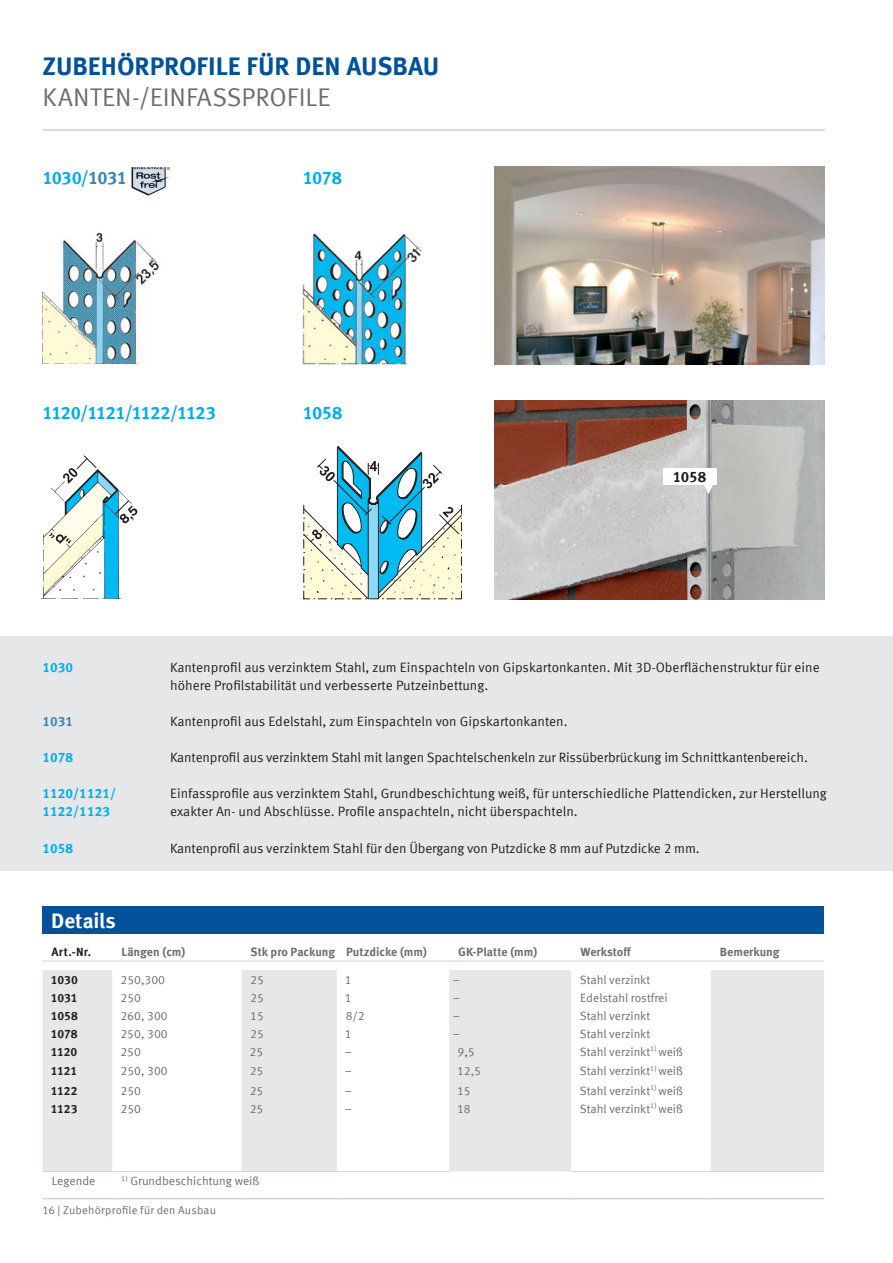
<style>
.page{position:relative;width:893px;height:1263px;background:#fff}
.page>*{position:absolute;margin:0;border:0;box-sizing:border-box;transform-origin:0 0}
.t1{font:700 25.5px "Meta Offc Pro";color:#01519b}
.t2{font:25.5px "Meta Offc Pro Norm";letter-spacing:-.005em;color:#6c6d70}
.t3{font:700 21px "Meta Offc Pro";color:#fff}
.t4{font:700 18px "Meta Offc Pro";letter-spacing:-.035em;color:#00aeef}
.t5{font:700 15px "Meta Offc Pro";color:#231f20}
.t6{font:13.5px/18.1px "Meta Offc Pro Norm";letter-spacing:-.005em;color:#231f20}
.t7{font:700 13.5px "Meta Offc Pro";color:#00aeef}
.t8{font:700 13.5px "Meta Offc Pro";color:#3985bb}
.t9{font:12px "Meta Offc Pro Norm";color:#6c6d70}
.t10{font:700 12px "Meta Offc Pro";color:#6c6d70}
.t11{font:700 12px "Meta Offc Pro";letter-spacing:-.01em;color:#231f20}
.t12{font:11.25px "Meta Offc Pro Norm";letter-spacing:.015em;color:#6c6d70}
.s1{color:#3985bb}
</style>
<div class="page">
<img style="left:43px;top:232px;width:116px;height:132px">
<img style="left:495px;top:166px;width:330px;height:199px">
<img style="left:302px;top:233px;width:119px;height:131px">
<svg style="left:41px;top:455px;width:96px;height:144px"></svg>
<svg style="left:303px;top:446px;width:159px;height:154px"></svg>
<img style="left:495px;top:401px;width:330px;height:199px">
<hr style="left:43px;top:129px;width:782px;height:2px;background:#d1d2d4">
<div style="left:0;top:636px;width:893px;height:235px;background:#e6e7e9"></div>
<div style="left:43px;top:907px;width:781px;height:27px;background:#01519b"></div>
<svg style="left:43px;top:970px;width:528px;height:201px;fill:#e6e7e9"></svg>
<div style="left:711px;top:970px;width:113px;height:201px;background:#e6e7e9"></div>
<hr style="left:43px;top:1198px;width:69px;height:1px;background:#d1d2d4">
<hr style="left:112px;top:1198px;width:130px;height:1px;background:#d1d2d4">
<hr style="left:242px;top:1198px;width:95px;height:1px;background:#d1d2d4">
<hr style="left:337px;top:1198px;width:112px;height:1px;background:#d1d2d4">
<hr style="left:449px;top:1198px;width:122px;height:1px;background:#d1d2d4">
<hr style="left:571px;top:1198px;width:140px;height:1px;background:#d1d2d4">
<hr style="left:711px;top:1198px;width:113px;height:1px;background:#d1d2d4">
<hr style="left:43px;top:961px;width:69px;height:1px;background:#d1d2d4">
<hr style="left:112px;top:961px;width:130px;height:1px;background:#d1d2d4">
<hr style="left:242px;top:961px;width:95px;height:1px;background:#d1d2d4">
<hr style="left:337px;top:961px;width:112px;height:1px;background:#d1d2d4">
<hr style="left:449px;top:961px;width:122px;height:1px;background:#d1d2d4">
<hr style="left:571px;top:961px;width:140px;height:1px;background:#d1d2d4">
<hr style="left:711px;top:961px;width:113px;height:1px;background:#d1d2d4">
<hr style="left:43px;top:1171px;width:69px;height:1px;background:#d1d2d4">
<hr style="left:112px;top:1171px;width:130px;height:1px;background:#d1d2d4">
<hr style="left:242px;top:1171px;width:95px;height:1px;background:#d1d2d4">
<hr style="left:337px;top:1171px;width:112px;height:1px;background:#d1d2d4">
<hr style="left:571px;top:1171px;width:140px;height:1px;background:#d1d2d4">
<hr style="left:711px;top:1171px;width:113px;height:1px;background:#d1d2d4">
<svg style="left:131px;top:167px;width:39px;height:29px"></svg>
<div style="left:663px;top:468px;width:53px;height:17px;background:#fff"></div>
<svg style="left:704px;top:485px;width:9px;height:9px"></svg>
<h1 class="t1" style="left:43px;top:47px;width:398px">ZUBEHÖRPROFILE FÜR DEN AUSBAU</h1>
<h1 class="t2" style="left:43px;top:78px;width:290px">KANTEN-/EINFASSPROFILE</h1>
<h3 class="t4" style="left:43px;top:164px;width:86px">1030/<span class="s1">1031</span></h3>
<h3 class="t4" style="left:43px;top:398px;width:175px">1120/1121/1122/1123</h3>
<h3 class="t4" style="left:303px;top:164px;width:41px">1078</h3>
<h3 class="t4" style="left:303px;top:398px;width:41px">1058</h3>
<p class="t5" style="left:673px;top:465px;width:35px">1058</p>
<p class="t7" style="left:43px;top:657px;width:32px">1030</p>
<p class="t6" style="left:170px;top:657px;width:651px">Kantenprofil aus verzinktem Stahl, zum Einspachteln von Gipskartonkanten. Mit 3D-Oberflächenstruktur für eine höhere Profilstabilität und verbesserte Putzeinbettung.</p>
<p class="t8" style="left:43px;top:711px;width:32px">1031</p>
<p class="t6" style="left:170px;top:711px;width:399px">Kantenprofil aus Edelstahl, zum Einspachteln von Gipskartonkanten.</p>
<p class="t7" style="left:43px;top:747px;width:32px">1078</p>
<p class="t6" style="left:170px;top:748px;width:639px">Kantenprofil aus verzinktem Stahl mit langen Spachtelschenkeln zur Rissüberbrückung im Schnittkantenbereich.</p>
<p class="t7" style="left:43px;top:783px;width:75px">1120/1121/</p>
<p class="t6" style="left:170px;top:784px;width:658px">Einfassprofile aus verzinktem Stahl, Grundbeschichtung weiß, für unterschiedliche Plattendicken, zur Herstellung</p>
<p class="t7" style="left:43px;top:801px;width:69px">1122/1123</p>
<p class="t6" style="left:170px;top:802px;width:409px">exakter An- und Abschlüsse. Profile anspachteln, nicht überspachteln.</p>
<p class="t7" style="left:43px;top:837px;width:32px">1058</p>
<p class="t6" style="left:170px;top:838px;width:531px">Kantenprofil aus verzinktem Stahl für den Übergang von Putzdicke 8 mm auf Putzdicke 2 mm.</p>
<h2 class="t3" style="left:51px;top:905px;width:66px">Details</h2>
<p class="t11" style="left:52px;top:943px;width:41px">Art.-Nr.</p>
<p class="t10" style="left:122px;top:943px;width:65px">Längen (cm)</p>
<p class="t10" style="left:251px;top:943px;width:178px">Stk pro Packung Putzdicke (mm)</p>
<p class="t10" style="left:458px;top:943px;width:81px">GK-Platte (mm)</p>
<p class="t10" style="left:580px;top:943px;width:52px">Werkstoff</p>
<p class="t10" style="left:720px;top:943px;width:61px">Bemerkung</p>
<p class="t11" style="left:51px;top:970px;width:28px">1030</p>
<p class="t9" style="left:120px;top:970px;width:46px">250,300</p>
<p class="t9" style="left:250px;top:970px;width:15px">25</p>
<p class="t9" style="left:345px;top:970px;width:8px">1</p>
<p class="t9" style="left:453px;top:970px;width:9px">–</p>
<p class="t9" style="left:580px;top:970px;width:72px">Stahl verzinkt</p>
<p class="t11" style="left:51px;top:988px;width:28px">1031</p>
<p class="t9" style="left:120px;top:988px;width:22px">250</p>
<p class="t9" style="left:250px;top:988px;width:15px">25</p>
<p class="t9" style="left:345px;top:988px;width:8px">1</p>
<p class="t9" style="left:453px;top:988px;width:9px">–</p>
<p class="t9" style="left:580px;top:988px;width:89px">Edelstahl rostfrei</p>
<p class="t11" style="left:51px;top:1006px;width:29px">1058</p>
<p class="t9" style="left:120px;top:1007px;width:49px">260, 300</p>
<p class="t9" style="left:250px;top:1007px;width:15px">15</p>
<p class="t9" style="left:346px;top:1007px;width:21px">8/2</p>
<p class="t9" style="left:453px;top:1007px;width:9px">–</p>
<p class="t9" style="left:580px;top:1007px;width:72px">Stahl verzinkt</p>
<p class="t11" style="left:51px;top:1024px;width:28px">1078</p>
<p class="t9" style="left:120px;top:1025px;width:49px">250, 300</p>
<p class="t9" style="left:250px;top:1025px;width:15px">25</p>
<p class="t9" style="left:345px;top:1025px;width:8px">1</p>
<p class="t9" style="left:453px;top:1025px;width:9px">–</p>
<p class="t9" style="left:580px;top:1025px;width:72px">Stahl verzinkt</p>
<p class="t11" style="left:51px;top:1042px;width:28px">1120</p>
<p class="t9" style="left:120px;top:1043px;width:22px">250</p>
<p class="t9" style="left:250px;top:1043px;width:15px">25</p>
<p class="t9" style="left:345px;top:1043px;width:9px">–</p>
<p class="t9" style="left:458px;top:1043px;width:19px">9,5</p>
<p class="t9" style="left:580px;top:1043px;width:105px">Stahl verzinkt<sup>1)</sup> weiß</p>
<p class="t11" style="left:51px;top:1062px;width:28px">1121</p>
<p class="t9" style="left:121px;top:1062px;width:49px">250, 300</p>
<p class="t9" style="left:250px;top:1062px;width:15px">25</p>
<p class="t9" style="left:345px;top:1062px;width:9px">–</p>
<p class="t9" style="left:457px;top:1062px;width:25px">12,5</p>
<p class="t9" style="left:580px;top:1062px;width:105px">Stahl verzinkt<sup>1)</sup> weiß</p>
<p class="t11" style="left:51px;top:1081px;width:28px">1122</p>
<p class="t9" style="left:121px;top:1081px;width:22px">250</p>
<p class="t9" style="left:250px;top:1081px;width:15px">25</p>
<p class="t9" style="left:345px;top:1081px;width:9px">–</p>
<p class="t9" style="left:457px;top:1081px;width:15px">15</p>
<p class="t9" style="left:580px;top:1081px;width:105px">Stahl verzinkt<sup>1)</sup> weiß</p>
<p class="t11" style="left:51px;top:1099px;width:28px">1123</p>
<p class="t9" style="left:121px;top:1100px;width:22px">250</p>
<p class="t9" style="left:250px;top:1100px;width:15px">25</p>
<p class="t9" style="left:345px;top:1100px;width:9px">–</p>
<p class="t9" style="left:457px;top:1100px;width:15px">18</p>
<p class="t9" style="left:580px;top:1100px;width:105px">Stahl verzinkt<sup>1)</sup> weiß</p>
<p class="t9" style="left:52px;top:1172px;width:45px">Legende</p>
<p class="t9" style="left:121px;top:1172px;width:140px"><sup>1)</sup> Grundbeschichtung weiß</p>
<p class="t12" style="left:43px;top:1202px;width:175px">16 | Zubehörprofile für den Ausbau</p>
</div>
